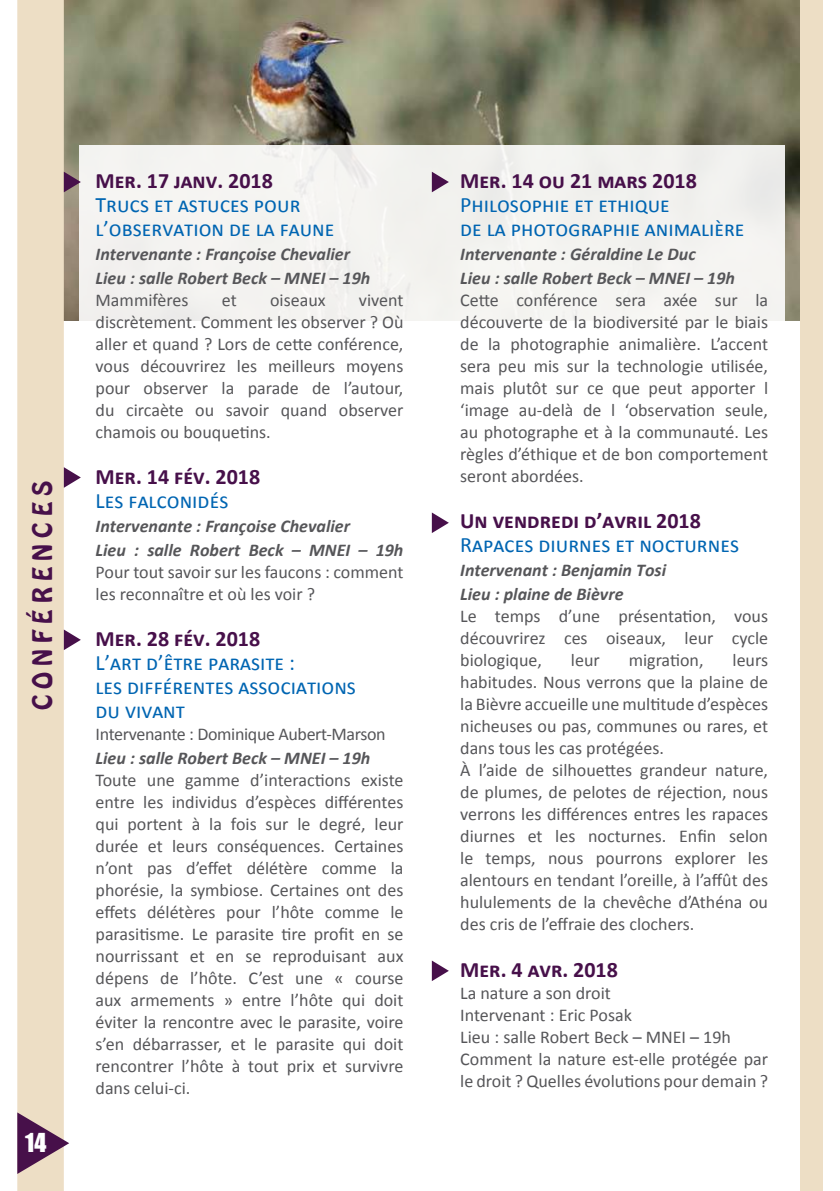
<style>
.page{position:relative;width:840px;height:1191px;background:#fff}
.page>*{position:absolute;margin:0;border:0;box-sizing:border-box;transform-origin:0 0}
.t1{font:24px "Impact";color:#fff}
.t2{font:23.8px "Hobo Std";letter-spacing:.255em;color:#47104a}
.t3{font:22px/24px "Calibri";color:#0065b2}
.t4{font:700 22px "Calibri";color:#47104a}
.t5{font:18px/22px "Calibri";color:#565659;text-align:justify}
.t6{font:italic 700 18px/24px "Calibri";color:#565659}
.t7{font:18px "Calibri";letter-spacing:-.02em;color:#565659}
</style>
<div class="page">
<img style="left:64px;top:0;width:735px;height:320px">
<div style="left:79px;top:145px;width:705px;height:1029px;background:linear-gradient(to bottom,#f8f7f6,#fff)"></div>
<div style="left:17px;top:0;width:47px;height:1191px;background:#eddec5"></div>
<svg style="left:17px;top:1112px;width:52px;height:62px"></svg>
<svg style="left:64px;top:172px;width:17px;height:20px"></svg>
<svg style="left:64px;top:467px;width:17px;height:21px"></svg>
<svg style="left:64px;top:629px;width:17px;height:21px"></svg>
<svg style="left:431px;top:512px;width:17px;height:21px"></svg>
<svg style="left:431px;top:172px;width:17px;height:20px"></svg>
<svg style="left:431px;top:960px;width:17px;height:21px"></svg>
<div style="left:799px;top:0;width:23px;height:1191px;background:#eddec5"></div>
<h2 class="t2" style="left:26px;top:710px;width:229px;rotate:-90deg">conférences</h2>
<h1 class="t1" style="left:25px;top:1123px;width:23px">14</h1>
<p class="t4" style="left:95px;top:167px;width:179px">Mer. 17 janv. 2018</p>
<p class="t3" style="left:95px;top:193px;width:240px">Trucs et astuces pour l’observation de la faune</p>
<p class="t6" style="left:95px;top:242px;width:276px">Intervenante : Françoise Chevalier<br>Lieu : salle Robert Beck – MNEI – 19h</p>
<p class="t5" style="left:95px;top:289px;width:94px">Mammifères</p>
<p class="t5" style="left:222px;top:289px;width:16px">et</p>
<p class="t5" style="left:270px;top:289px;width:57px">oiseaux</p>
<p class="t5" style="left:95px;top:289px;width:309px;text-indent:263px">vivent discrètement. Comment les observer ? Où aller et quand ? Lors de cette conférence, vous découvrirez les meilleurs moyens pour observer la parade de l’autour, du circaète ou savoir quand observer chamois ou bouquetins.</p>
<p class="t4" style="left:95px;top:463px;width:166px">Mer. 14 fév. 2018</p>
<p class="t3" style="left:95px;top:489px;width:134px">Les falconidés</p>
<p class="t6" style="left:95px;top:514px;width:309px">Intervenante : Françoise Chevalier<br>Lieu : salle Robert Beck – MNEI – 19h</p>
<p class="t5" style="left:95px;top:561px;width:309px">Pour tout savoir sur les faucons : comment les reconnaître et où les voir ?</p>
<p class="t4" style="left:95px;top:625px;width:166px">Mer. 28 fév. 2018</p>
<p class="t3" style="left:95px;top:651px;width:262px">L’art d’être parasite :<br>les différentes associations du vivant</p>
<p class="t7" style="left:95px;top:723px;width:291px">Intervenante : Dominique Aubert-Marson</p>
<p class="t6" style="left:95px;top:746px;width:276px">Lieu : salle Robert Beck – MNEI – 19h</p>
<p class="t5" style="left:95px;top:769px;width:309px">Toute une gamme d’interactions existe entre les individus d’espèces différentes qui portent à la fois sur le degré, leur durée et leurs conséquences. Certaines n’ont pas d’effet délétère comme la phorésie, la symbiose. Certaines ont des effets délétères pour l’hôte comme le parasitisme. Le parasite tire profit en se nourrissant et en se reproduisant aux dépens de l’hôte. C’est une « course aux armements » entre l’hôte qui doit éviter la rencontre avec le parasite, voire s’en débarrasser, et le parasite qui doit rencontrer l’hôte à tout prix et survivre dans celui-ci.</p>
<p class="t4" style="left:460px;top:167px;width:238px">Mer. 14 ou 21 mars 2018</p>
<p class="t3" style="left:460px;top:193px;width:285px">Philosophie et ethique<br>de la photographie animalière</p>
<p class="t6" style="left:460px;top:242px;width:276px">Intervenante : Géraldine Le Duc<br>Lieu : salle Robert Beck – MNEI – 19h</p>
<p class="t5" style="left:460px;top:289px;width:309px">Cette conférence sera axée sur la découverte de la biodiversité par le biais de la photographie animalière. L’accent sera peu mis sur la technologie utilisée, mais plutôt sur ce que peut apporter l ‘image au-delà de l ‘observation seule, au photographe et à la communauté. Les règles d’éthique et de bon comportement seront abordées.</p>
<p class="t4" style="left:460px;top:507px;width:242px">Un vendredi d’avril 2018</p>
<p class="t3" style="left:460px;top:533px;width:280px">Rapaces diurnes et nocturnes</p>
<p class="t6" style="left:460px;top:558px;width:207px">Intervenant : Benjamin Tosi<br>Lieu : plaine de Bièvre</p>
<p class="t5" style="left:460px;top:605px;width:309px">Le temps d’une présentation, vous découvrirez ces oiseaux, leur cycle biologique,</p>
<p class="t5" style="left:460px;top:649px;width:309px;text-align:left;text-indent:272px">leurs habitudes. Nous verrons que la plaine de la Bièvre accueille une multitude d’espèces nicheuses ou pas, communes ou rares, et dans tous les cas protégées.<br>À l’aide de silhouettes grandeur nature, de plumes, de pelotes de réjection, nous verrons les différences entres les rapaces diurnes et les nocturnes. Enfin selon le temps, nous pourrons explorer les alentours en tendant l’oreille, à l’affût des hululements de la chevêche d’Athéna ou des cris de l’effraie des clochers.</p>
<p class="t4" style="left:460px;top:955px;width:159px">Mer. 4 avr. 2018</p>
<p class="t5" style="left:460px;top:981px;width:309px;text-align:left">La nature a son droit<br>Intervenant : Eric Posak<br>Lieu : salle Robert Beck – MNEI – 19h<br>Comment la nature est-elle protégée par le droit ? Quelles évolutions pour demain ?</p>
<p class="t5" style="left:570px;top:649px;width:30px">leur</p>
<p class="t5" style="left:628px;top:649px;width:76px">migration,</p>
</div>
